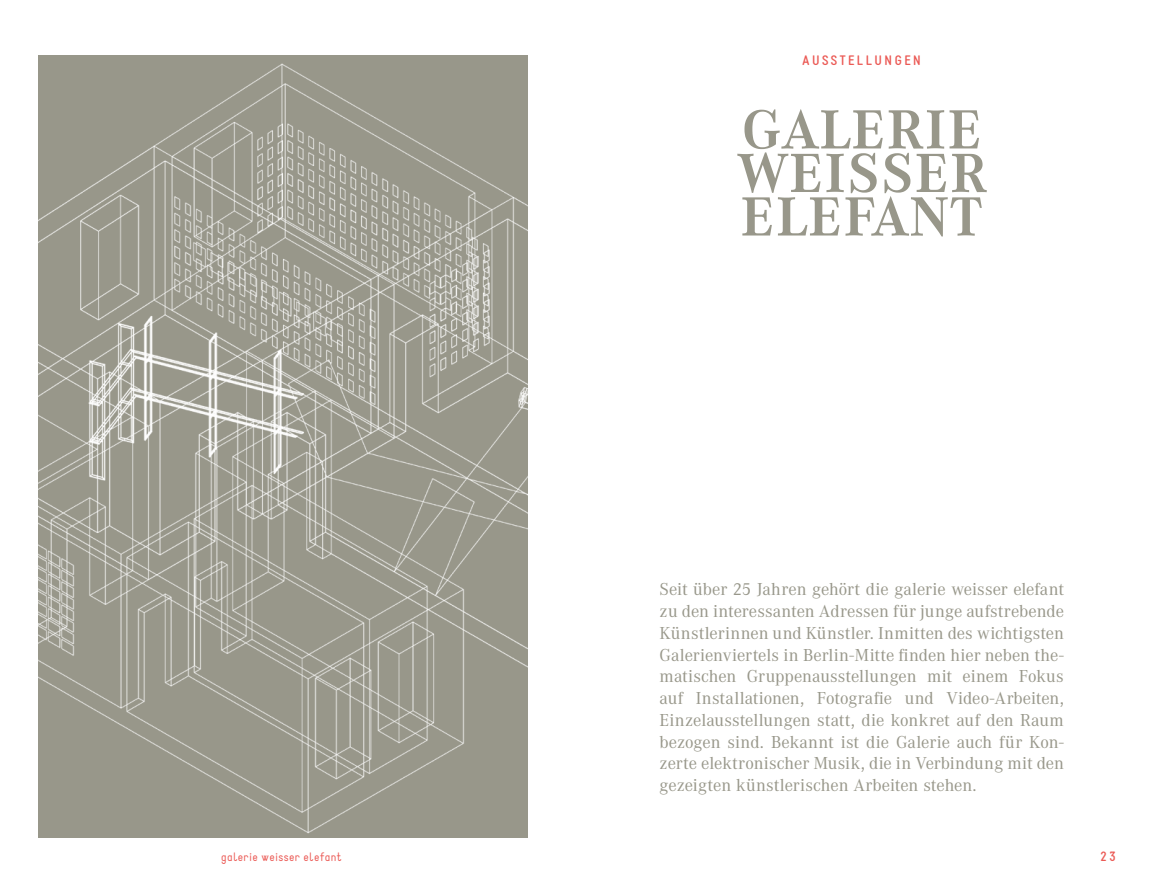
<style>
.page{position:relative;width:1149px;height:893px;background:#fff}
.page>*{position:absolute;margin:0;border:0;box-sizing:border-box;transform-origin:0 0}
.t1{font:700 54px/43.5px "Corporate ABQ";letter-spacing:.01em;color:#98978a}
.t2{font:18px/21.8px "Corporate A";color:#98978a;text-align:justify}
.t3{font:700 13.5px "Static";letter-spacing:.175em;color:#eb5a55}
.t4{font:12px "Static";letter-spacing:.025em;color:#eb5a55}
</style>
<div class="page">
<img style="left:38px;top:55px;width:489px;height:783px">
<p class="t3" style="left:802px;top:53px;width:120px">AUSSTELLUNGEN</p>
<h1 class="t1" style="left:736px;top:108px;width:243px">GALERIE<br>WEISSE</h1>
<h1 class="t1" style="left:740px;top:152px;width:248px;text-align:right">R<br>ELEFANT</h1>
<p class="t2" style="left:659px;top:579px;width:406px">Seit über 25 Jahren gehört die galerie weisser elefant zu den interessanten Adressen für junge aufstrebende Künstlerinnen und Künstler. Inmitten des wichtigsten Galerienviertels in Berlin-Mitte finden hier neben the&shy;matischen Gruppenausstellungen mit einem Fokus auf Installationen, Fotografie und Video-Arbeiten, Einzelausstellungen statt, die konkret auf den Raum bezogen sind. Bekannt ist die Galerie auch für Kon&shy;zerte elektronischer Musik, die in Verbindung mit den gezeigten künstlerischen Arbeiten stehen.</p>
<p class="t4" style="left:221px;top:850px;width:122px">galerie weisser elefant</p>
<p class="t3" style="left:1100px;top:848px;width:17px">23</p>
</div>
